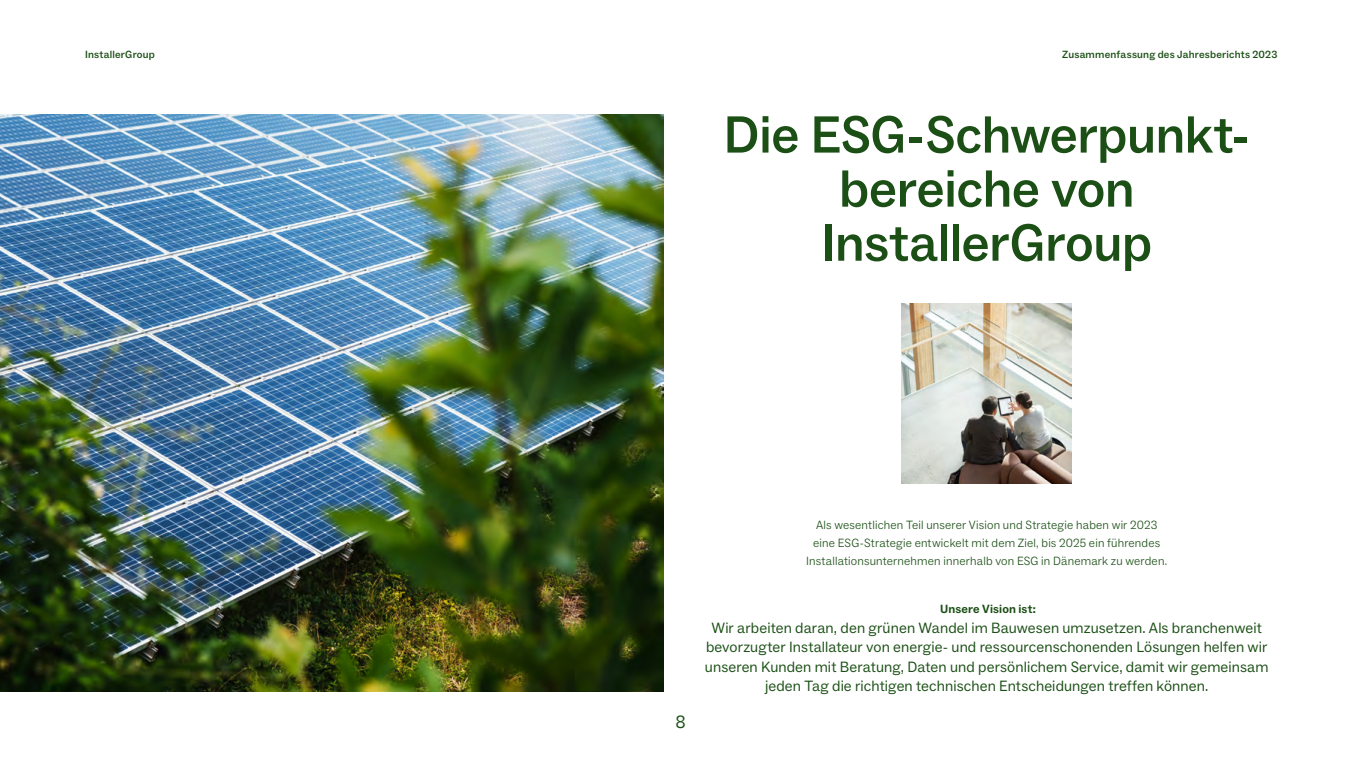
<style>
.page{position:relative;width:1361px;height:766px;background:#fff}
.page>*{position:absolute;margin:0;border:0;box-sizing:border-box;transform-origin:0 0}
.t1{font:500 52.5px/54px "ABC Social";letter-spacing:-.005em;color:#1b4f15;text-align:center}
.t2{font:18px "ABC Social";color:#1b4f15}
.t3{font:15px/19.5px "ABC Social";letter-spacing:.01em;color:#1b4f15;text-align:center}
.t4{font:300 12px/18px "ABC Social";letter-spacing:.015em;color:#1b4f15;text-align:center}
.t5{font:700 12px "ABC Social";letter-spacing:.015em;color:#1b4f15}
.t6{font:500 10.5px "ABC Social";letter-spacing:.02em;color:#1b4f15}
</style>
<div class="page">
<img style="left:0;top:115px;width:663px;height:576px">
<img style="left:901px;top:303px;width:170px;height:180px">
<p class="t6" style="left:85px;top:48px;width:71px">InstallerGroup</p>
<p class="t6" style="left:1062px;top:48px;width:217px">Zusammenfassung des Jahresberichts 2023</p>
<h1 class="t1" style="left:723px;top:109px;width:522px">Die ESG-Schwerpunkt&shy;bereiche von<br>InstallerGroup</h1>
<p class="t4" style="left:806px;top:516px;width:362px">Als wesentlichen Teil unserer Vision und Strategie haben wir 2023 eine ESG-Strategie entwickelt mit dem Ziel, bis 2025 ein führendes<br>Installationsunternehmen innerhalb von ESG in Dänemark zu werden.</p>
<p class="t2" style="left:675px;top:710px;width:12px">8</p>
<p class="t5" style="left:940px;top:601px;width:97px">Unsere Vision ist:</p>
<p class="t3" style="left:705px;top:618px;width:565px">Wir arbeiten daran, den grünen Wandel im Bauwesen umzusetzen. Als branchenweit bevorzugter Installateur von energie- und ressourcenschonenden Lösungen helfen wir unseren Kunden mit Beratung, Daten und persönlichem Service, damit wir gemeinsam jeden Tag die richtigen technischen Entscheidungen treffen können.</p>
</div>
